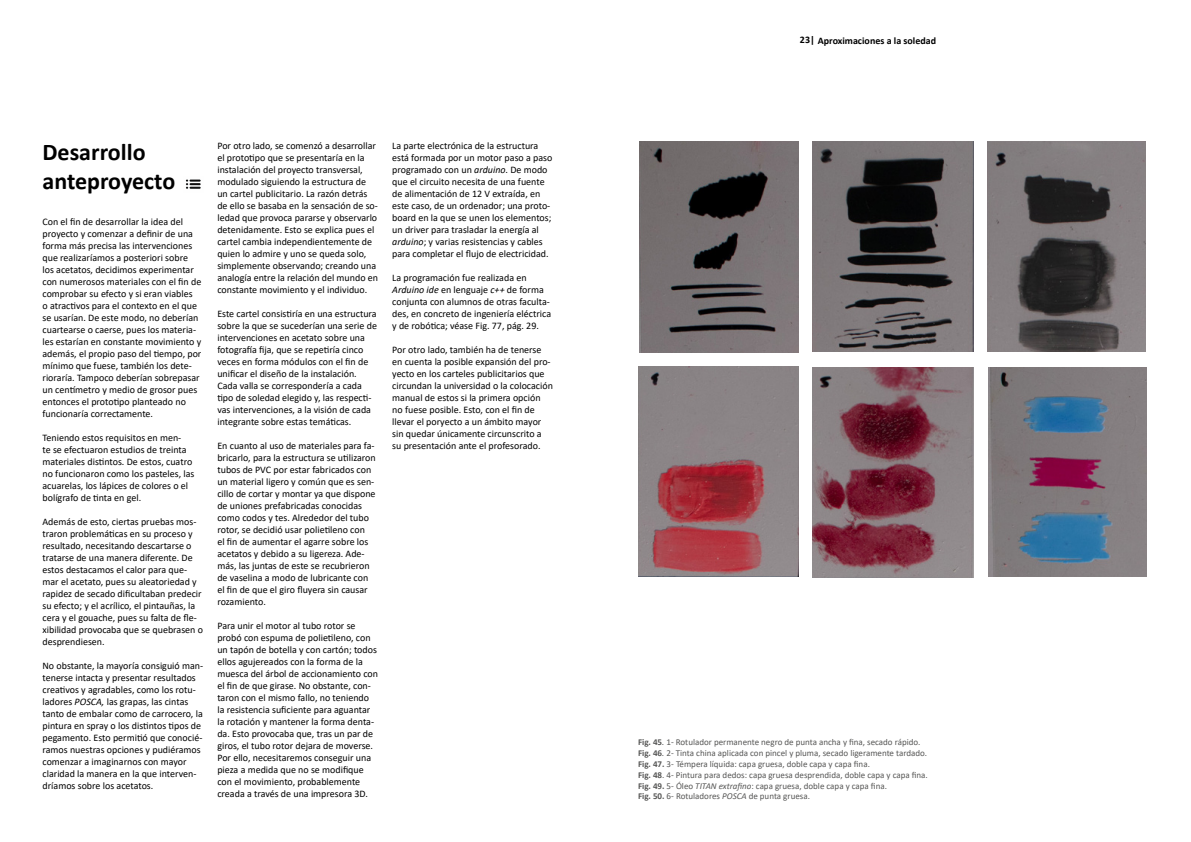
<style>
.page{position:relative;width:1191px;height:842px;background:#fff}
.page>*{position:absolute;margin:0;border:0;box-sizing:border-box;transform-origin:0 0}
.t1{font:700 24px/28.8px "Calibri";color:#000}
.t2{font:10px/12px "Calibri";color:#000}
.t3{font:700 10px "Calibri";color:#000}
.t4{font:9px/10.8px "Calibri";color:#575756}
.s1{font-style:italic}
.s2{font-weight:700}
</style>
<div class="page">
<svg style="left:185px;top:179px;width:16px;height:10px"></svg>
<img style="left:813px;top:142px;width:160px;height:209px">
<img style="left:813px;top:368px;width:160px;height:210px">
<img style="left:987px;top:142px;width:158px;height:209px">
<img style="left:988px;top:367px;width:158px;height:210px">
<img style="left:639px;top:142px;width:159px;height:210px">
<img style="left:638px;top:366px;width:160px;height:210px">
<h1 class="t1" style="left:43px;top:137px;width:134px">Desarrollo anteproyecto</h1>
<p class="t2" style="left:43px;top:215px;width:160px">Con el fin de desarrollar la idea del proyecto y comenzar a definir de una forma más precisa las intervenciones que realizaríamos a posteriori sobre los acetatos, decidimos experimentar con numerosos materiales con el fin de comprobar su efecto y si eran viables<br>o atractivos para el contexto en el que se usarían. De este modo, no deberían cuartearse o caerse, pues los materia&shy;les estarían en constante movimiento y además, el propio paso del tiempo, por mínimo que fuese, también los dete&shy;rioraría. Tampoco deberían sobrepasar un centímetro y medio de grosor pues entonces el prototipo planteado no funcionaría correctamente.</p>
<p class="t2" style="left:43px;top:431px;width:153px">Teniendo estos requisitos en men-<br>te se efectuaron estudios de treinta materiales distintos. De estos, cuatro no funcionaron como los pasteles, las acuarelas, los lápices de colores o el bolígrafo de tinta en gel.</p>
<p class="t2" style="left:43px;top:515px;width:162px">Además de esto, ciertas pruebas mos&shy;traron problemáticas en su proceso y resultado, necesitando descartarse o tratarse de una manera diferente. De estos destacamos el calor para que&shy;mar el acetato, pues su aleatoriedad y rapidez de secado dificultaban predecir su efecto; y el acrílico, el pintauñas, la cera y el gouache, pues su falta de fle&shy;xibilidad provocaba que se quebrasen o desprendiesen.</p>
<p class="t2" style="left:43px;top:659px;width:162px">No obstante, la mayoría consiguió man&shy;tenerse intacta y presentar resultados creativos y agradables, como los rotu&shy;ladores <span class="s1">POSCA,</span> las grapas, las cintas tanto de embalar como de carrocero, la pintura en spray o los distintos tipos de pegamento. Esto permitió que conocié&shy;ramos nuestras opciones y pudiéramos comenzar a imaginarnos con mayor claridad la manera en la que interven&shy;dríamos sobre los acetatos.</p>
<p class="t2" style="left:217px;top:140px;width:162px">Por otro lado, se comenzó a desarrollar el prototipo que se presentaría en la instalación del proyecto transversal, modulado siguiendo la estructura de un cartel publicitario. La razón detrás de ello se basaba en la sensación de so&shy;ledad que provoca pararse y observarlo detenidamente. Esto se explica pues el cartel cambia independientemente de quien lo admire y uno se queda solo, simplemente observando; creando una analogía entre la relación del mundo en constante movimiento y el individuo.</p>
<p class="t2" style="left:217px;top:308px;width:161px">Este cartel consistiría en una estructura sobre la que se sucederían una serie de intervenciones en acetato sobre una fotografía fija, que se repetiría cinco veces en forma módulos con el fin de unificar el diseño de la instalación.<br>Cada valla se correspondería a cada tipo de soledad elegido y, las respecti&shy;vas intervenciones, a la visión de cada integrante sobre estas temáticas.</p>
<p class="t2" style="left:217px;top:440px;width:160px">En cuanto al uso de materiales para fa&shy;bricarlo, para la estructura se utilizaron tubos de PVC por estar fabricados con un material ligero y común que es sen&shy;cillo de cortar y montar ya que dispone de uniones prefabricadas conocidas como codos y tes. Alrededor del tubo rotor, se decidió usar polietileno con<br>el fin de aumentar el agarre sobre los acetatos y debido a su ligereza. Ade&shy;más, las juntas de este se recubrieron de vaselina a modo de lubricante con el fin de que el giro fluyera sin causar rozamiento.</p>
<p class="t2" style="left:217px;top:620px;width:162px">Para unir el motor al tubo rotor se probó con espuma de polietileno, con un tapón de botella y con cartón; todos ellos agujereados con la forma de la muesca del árbol de accionamiento con el fin de que girase. No obstante, con&shy;taron con el mismo fallo, no teniendo la resistencia suficiente para aguantar la rotación y mantener la forma denta&shy;da. Esto provocaba que, tras un par de giros, el tubo rotor dejara de moverse.<br>Por ello, necesitaremos conseguir una pieza a medida que no se modifique con el movimiento, probablemente creada a través de una impresora 3D.</p>
<p class="t2" style="left:392px;top:140px;width:162px">La parte electrónica de la estructura está formada por un motor paso a paso programado con un <span class="s1">arduino</span>. De modo que el circuito necesita de una fuente de alimentación de 12 V extraída, en este caso, de un ordenador; una proto&shy;board en la que se unen los elementos; un driver para trasladar la energía al <span class="s1">arduino</span>; y varias resistencias y cables para completar el flujo de electricidad.</p>
<p class="t2" style="left:392px;top:272px;width:160px">La programación fue realizada en <span class="s1">Arduino ide</span> en lenguaje <span class="s1">c++</span> de forma conjunta con alumnos de otras faculta&shy;des, en concreto de ingeniería eléctrica y de robótica; véase Fig. 77, pág. 29.</p>
<p class="t2" style="left:392px;top:344px;width:162px">Por otro lado, también ha de tenerse en cuenta la posible expansión del pro&shy;yecto en los carteles publicitarios que circundan la universidad o la colocación manual de estos si la primera opción no fuese posible. Esto, con el fin de llevar el poryecto a un ámbito mayor sin quedar únicamente circunscrito a su presentación ante el profesorado.</p>
<p class="t3" style="left:800px;top:34px;width:138px">23| Aproximaciones a la soledad</p>
<p class="t4" style="left:638px;top:737px;width:291px"><span class="s2">Fig. 45</span><span class="s1">.</span> 1- Rotulador permanente negro de punta ancha y fina, secado rápido.<br><span class="s2">Fig. 46</span><span class="s1">.</span> 2- Tinta china aplicada con pincel y pluma, secado ligeramente tardado.<br><span class="s2">Fig. 47.</span> 3- Témpera líquida: capa gruesa, doble capa y capa fina.<br><span class="s2">Fig. 48</span>. 4- Pintura para dedos: capa gruesa desprendida, doble capa y capa fina.<br><span class="s2">Fig. 49.</span> 5- Óleo <span class="s1">TITAN extrafino</span>: capa gruesa, doble capa y capa fina.<br><span class="s2">Fig. 50.</span> 6- Rotuladores <span class="s1">POSCA</span> de punta gruesa.</p>
</div>
